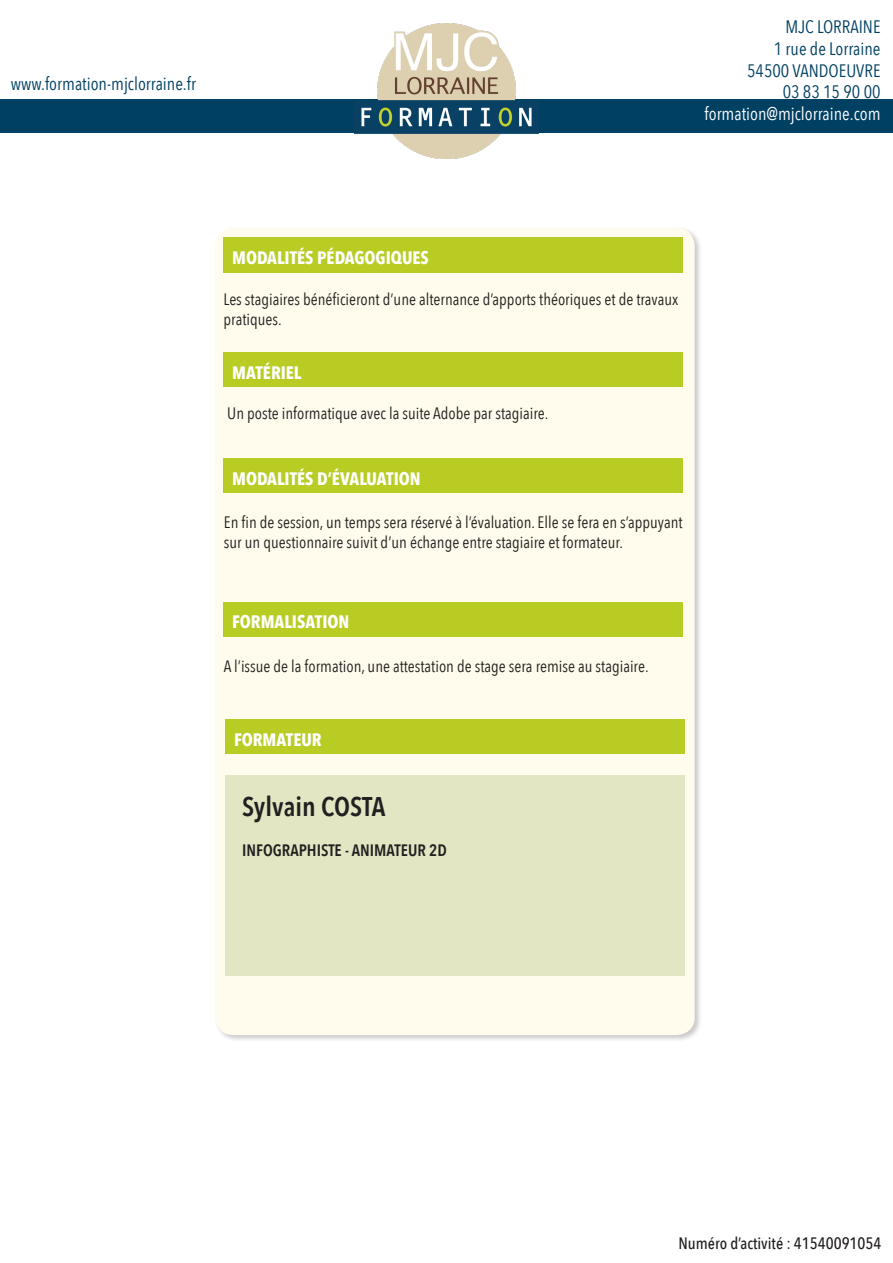
<style>
.page{position:relative;width:893px;height:1263px;background:#fff}
.page>*{position:absolute;margin:0;border:0;box-sizing:border-box;transform-origin:0 0}
.t1{font:600 27px "Avenir Next Condensed";color:#231f20}
.t2{font:18px "Avenir Next Condensed";color:#004062}
.t3{font:700 18px "Avenir Next Condensed";color:#fff}
.t4{font:18px "Avenir Next Condensed";color:#fff}
.t5{font:16.5px/19.8px "Avenir Next Condensed";color:#231f20}
.t6{font:500 16.5px "Avenir Next Condensed";color:#231f20}
.t7{font:600 16.5px "Avenir Next Condensed";color:#231f20}
</style>
<div class="page">
<div style="left:214px;top:226px;width:488px;height:816px;background:#231f20;opacity:.42"></div>
<div style="left:216px;top:228px;width:479px;height:807px;background:#fffced;border-radius:18px"></div>
<div style="left:0;top:100px;width:893px;height:33px;background:#004062"></div>
<img style="left:355px;top:24px;width:183px;height:134px">
<div style="left:224px;top:237px;width:459px;height:35px;background:#b8cc24"></div>
<div style="left:224px;top:353px;width:459px;height:34px;background:#b8cc24"></div>
<div style="left:224px;top:459px;width:459px;height:34px;background:#b8cc24"></div>
<div style="left:224px;top:602px;width:459px;height:34px;background:#b8cc24"></div>
<div style="left:226px;top:775px;width:459px;height:200px;background:#e2e6c2"></div>
<div style="left:226px;top:720px;width:459px;height:34px;background:#b8cc24"></div>
<p class="t2" style="left:11px;top:68px;width:187px">www.formation-mjclorraine.fr</p>
<p class="t2" style="left:785px;top:12px;width:97px">MJC LORRAINE</p>
<p class="t2" style="left:774px;top:33px;width:108px">1 rue de Lorraine</p>
<p class="t2" style="left:747px;top:55px;width:135px">54500 VANDOEUVRE</p>
<p class="t2" style="left:783px;top:77px;width:99px">03 83 15 90 00</p>
<p class="t4" style="left:704px;top:98px;width:178px">formation@mjclorraine.com</p>
<p class="t3" style="left:232px;top:247px;width:198px">MODALITÉS PÉDAGOGIQUES</p>
<p class="t5" style="left:224px;top:288px;width:456px">Les stagiaires bénéficieront d’une alternance d’apports théoriques et de travaux pratiques.</p>
<p class="t3" style="left:232px;top:361px;width:71px">MATÉRIEL</p>
<p class="t5" style="left:227px;top:403px;width:323px">Un poste informatique avec la suite Adobe par stagiaire.</p>
<p class="t3" style="left:232px;top:467px;width:190px">MODALITÉS D’ÉVALUATION</p>
<p class="t5" style="left:224px;top:511px;width:460px">En fin de session, un temps sera réservé à l’évaluation. Elle se fera en s’appuyant sur un questionnaire suivit d’un échange entre stagiaire et formateur.</p>
<p class="t3" style="left:232px;top:611px;width:119px">FORMALISATION</p>
<p class="t5" style="left:224px;top:656px;width:426px">A l’issue de la formation, une attestation de stage sera remise au stagiaire.</p>
<p class="t3" style="left:234px;top:728px;width:89px">FORMATEUR</p>
<p class="t1" style="left:242px;top:783px;width:145px">Sylvain COSTA</p>
<p class="t7" style="left:242px;top:836px;width:206px">INFOGRAPHISTE - ANIMATEUR 2D</p>
<p class="t6" style="left:678px;top:1233px;width:204px">Numéro d’activité : 41540091054</p>
</div>
